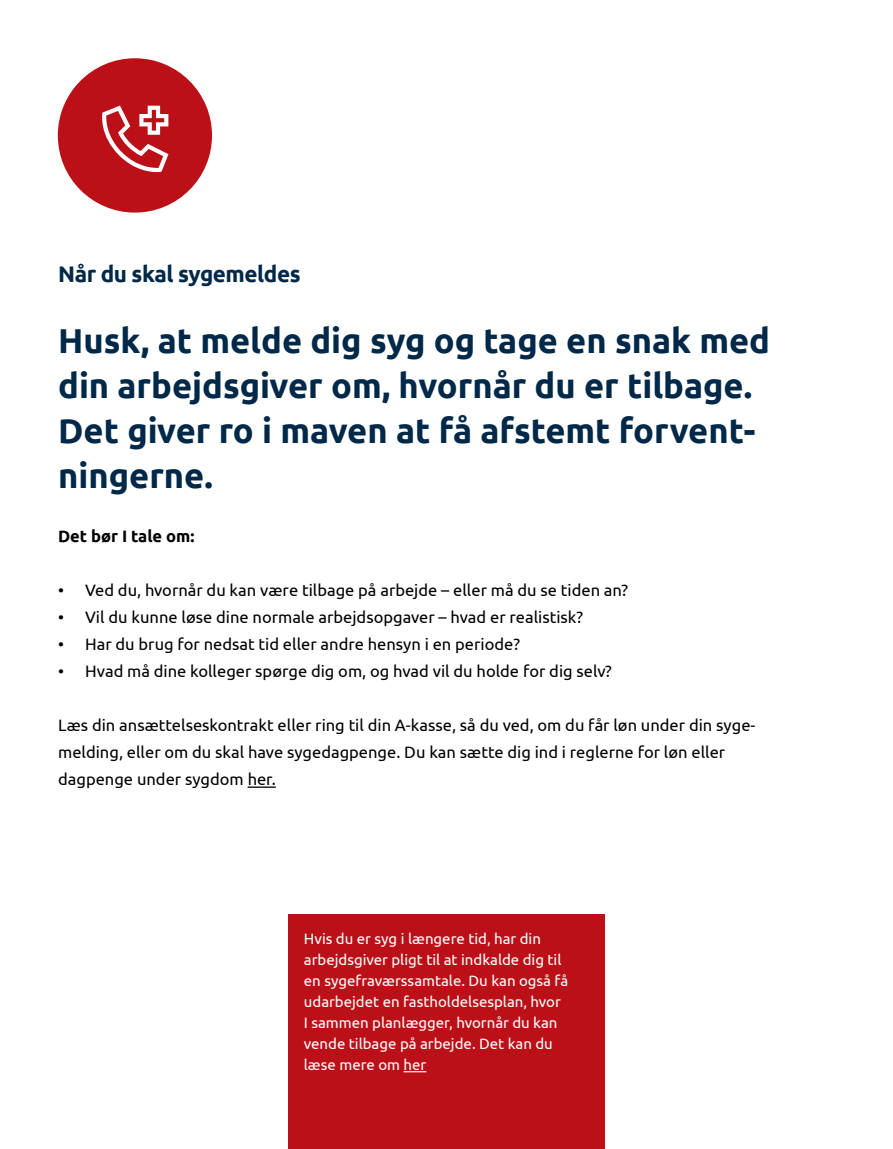
<style>
.page{position:relative;width:893px;height:1149px;background:#fff}
.page>*{position:absolute;margin:0;border:0;box-sizing:border-box;transform-origin:0 0}
.t1{font:700 34.5px/45px "Ubuntu";color:#002849}
.t2{font:700 22.5px "Ubuntu";letter-spacing:-.02em;color:#002849}
.t3{font:16.5px/27px "Ubuntu";color:#000}
.t4{font:700 16.5px "Ubuntu";color:#000}
.t5{font:15px/21px "Ubuntu";color:#fff}
</style>
<div class="page">
<svg style="left:248px;top:786px;width:28px;height:1px"></svg>
<div style="left:58px;top:58px;width:154px;height:154px;background:#bc1018;border-radius:50%"></div>
<svg style="left:102px;top:106px;width:66px;height:66px"></svg>
<div style="left:288px;top:914px;width:317px;height:234px;background:#bc1018"></div>
<h2 class="t2" style="left:58px;top:260px;width:244px">Når du skal sygemeldes</h2>
<h1 class="t1" style="left:58px;top:317px;width:713px">Husk, at melde dig syg og tage en snak med din arbejdsgiver om, hvornår du er tilbage.<br>Det giver ro i maven at få afstemt forvent&shy;ningerne.</h1>
<p class="t4" style="left:58px;top:526px;width:138px">Det bør I tale om:</p>
<p class="t3" style="left:58px;top:576px;width:572px">• Ved du, hvornår du kan være tilbage på arbejde – eller må du se tiden an?</p>
<p class="t3" style="left:58px;top:603px;width:527px">• Vil du kunne løse dine normale arbejdsopgaver – hvad er realistisk?</p>
<p class="t3" style="left:58px;top:630px;width:463px">• Har du brug for nedsat tid eller andre hensyn i en periode?</p>
<p class="t3" style="left:58px;top:657px;width:555px">• Hvad må dine kolleger spørge dig om, og hvad vil du holde for dig selv?</p>
<p class="t3" style="left:58px;top:711px;width:699px">Læs din ansættelseskontrakt eller ring til din A-kasse, så du ved, om du får løn under din syge&shy;melding, eller om du skal have sygedagpenge. Du kan sætte dig ind i reglerne for løn eller dagpenge under sygdom her.</p>
<p class="t5" style="left:304px;top:927px;width:266px">Hvis du er syg i længere tid, har din arbejdsgiver pligt til at indkalde dig til en sygefraværssamtale. Du kan også få udarbejdet en fastholdelsesplan, hvor I sammen planlægger, hvornår du kan vende tilbage på arbejde. Det kan du læse mere om her</p>
</div>
